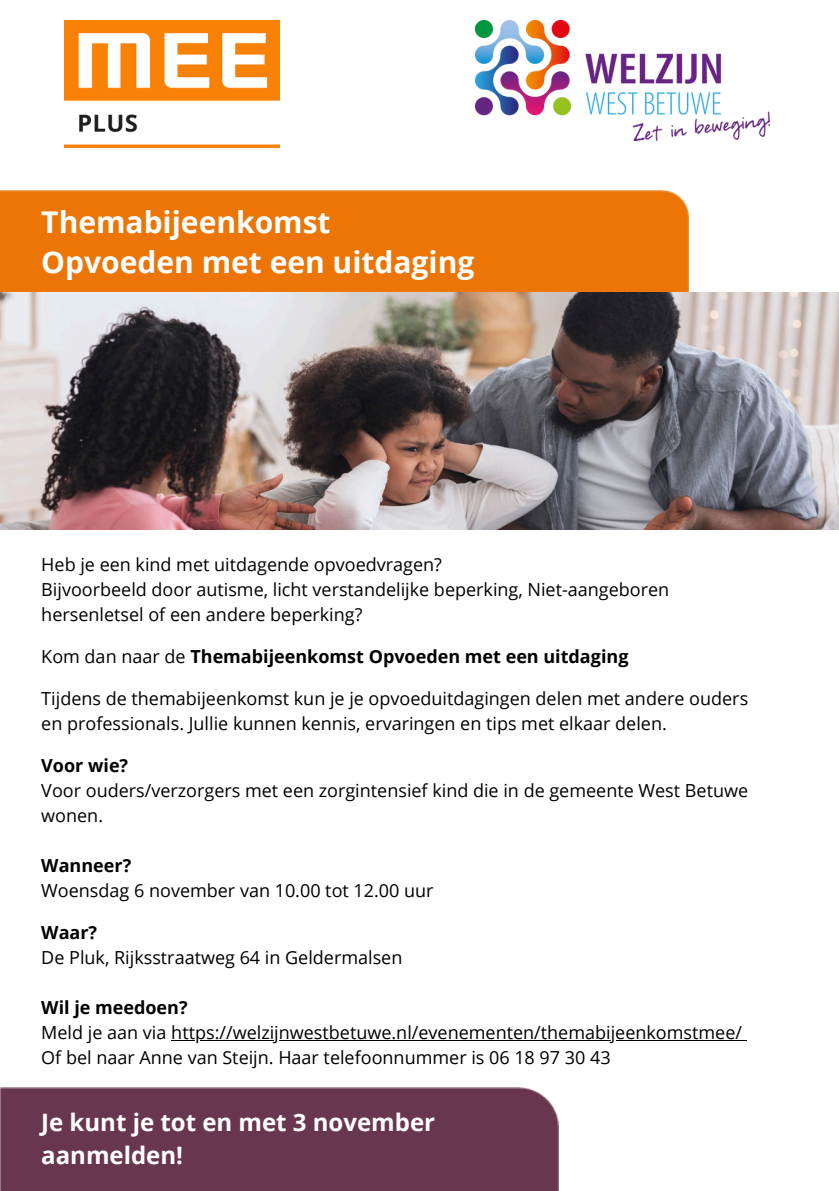
<style>
.page{position:relative;width:839px;height:1191px;background:#fff}
.page>*{position:absolute;margin:0;border:0;box-sizing:border-box;transform-origin:0 0}
.t1{font:700 30px/40.4px "Open Sans";color:#fff}
.t2{font:700 24px/33px "Open Sans";color:#fff}
.t3{font:18px/25px "Open Sans";color:#000}
.t4{font:700 18px "Open Sans";color:#000}
.s1{font-weight:400}
</style>
<div class="page">
<img style="left:65px;top:20px;width:214px;height:128px">
<div style="left:0;top:191px;width:688px;height:102px;background:#ec7505"></div>
<div style="left:0;top:1087px;width:558px;height:104px;background:#69374d"></div>
<img style="left:0;top:293px;width:838px;height:237px">
<img style="left:475px;top:20px;width:294px;height:120px">
<hr style="left:171px;top:1040px;width:571px;height:1px;background:#000">
<p class="t1" style="left:41px;top:201px;width:434px">Themabijeenkomst<br>Opvoeden met een uitdaging</p>
<p class="t3" style="left:41px;top:552px;width:402px">Heb je een kind met uitdagende opvoedvragen?</p>
<p class="t3" style="left:41px;top:577px;width:629px">Bijvoorbeeld door autisme, licht verstandelijke beperking, Niet-aangeboren hersenletsel of een andere beperking?</p>
<p class="t4" style="left:41px;top:644px;width:588px"><span class="s1">Kom dan naar de</span> Themabijeenkomst Opvoeden met een uitdaging</p>
<p class="t3" style="left:41px;top:686px;width:708px">Tijdens de themabijeenkomst kun je je opvoeduitdagingen delen met andere ouders en professionals. Jullie kunnen kennis, ervaringen en tips met elkaar delen.</p>
<p class="t4" style="left:41px;top:753px;width:88px">Voor wie?</p>
<p class="t3" style="left:41px;top:778px;width:708px">Voor ouders/verzorgers met een zorgintensief kind die in de gemeente West Betuwe wonen.</p>
<p class="t4" style="left:41px;top:853px;width:91px">Wanneer?</p>
<p class="t3" style="left:41px;top:878px;width:394px">Woensdag 6 november van 10.00 tot 12.00 uur</p>
<p class="t4" style="left:41px;top:920px;width:57px">Waar?</p>
<p class="t3" style="left:41px;top:945px;width:362px">De Pluk, Rijksstraatweg 64 in Geldermalsen</p>
<p class="t4" style="left:41px;top:995px;width:148px">Wil je meedoen?</p>
<p class="t3" style="left:41px;top:1020px;width:702px">Meld je aan via https://welzijnwestbetuwe.nl/evenementen/themabijeenkomstmee/</p>
<h2 class="t3" style="left:41px;top:1045px;width:571px">Of bel naar Anne van Steijn. Haar telefoonnummer is 06 18 97 30 43</h2>
<p class="t2" style="left:41px;top:1105px;width:395px">Je kunt je tot en met 3 november aanmelden!</p>
</div>
